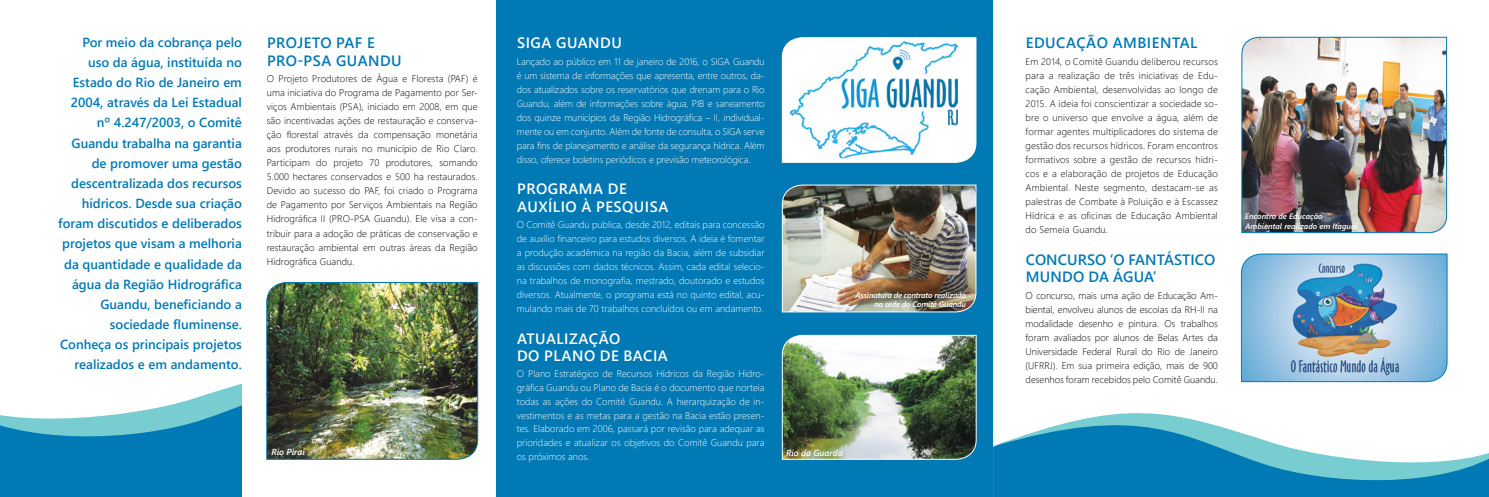
<style>
.page{position:relative;width:1489px;height:497px;background:#fff}
.page>*{position:absolute;margin:0;border:0;box-sizing:border-box;transform-origin:0 0}
.t1{font:14.88px/17.5px "Webly Sleek UI Semibold";letter-spacing:.02em;color:#0079b4}
.t2{font:14.88px/17.5px "Webly Sleek UI Semibold";letter-spacing:.035em;color:#fff;text-align:center}
.t3{font:13.12px/20.1px "Webly Sleek UI Semibold";color:#0079b4;text-align:right}
.t4{font:9.62px/14px "Webly Sleek UI Light";letter-spacing:.01em;color:#000;text-align:justify}
.t5{font:9.62px/14px "Webly Sleek UI Light";color:#fff;text-align:justify}
.t6{font:italic 8.75px "Webly Sleek UI Semibold";color:#fff}
.t7{font:italic 7.88px/9.6px "Webly Sleek UI Semibold";letter-spacing:-.02em;color:#fff;text-align:right}
.t8{font:italic 7.88px/9.6px "Webly Sleek UI Semibold";color:#fff}
</style>
<div class="page">
<div style="left:993px;top:490px;width:495px;height:6px;background:#0079b4"></div>
<svg style="left:992px;top:395px;width:496px;height:95px"></svg>
<div style="left:496px;top:0;width:496px;height:496px;background:#0079b4"></div>
<div style="left:0;top:446px;width:242px;height:50px;background:#0079b4"></div>
<svg style="left:0;top:383px;width:242px;height:63px"></svg>
<img style="left:266px;top:282px;width:212px;height:177px">
<svg style="left:781px;top:37px;width:195px;height:126px;background:#dceef6"></svg>
<img style="left:781px;top:184px;width:195px;height:128px">
<img style="left:781px;top:334px;width:196px;height:125px">
<img style="left:1241px;top:36px;width:206px;height:197px">
<img style="left:1240px;top:253px;width:207px;height:129px">
<p class="t3" style="left:58px;top:32px;width:185px">Por meio da cobrança pelo uso da água, instituída no<br>Estado do Rio de Janeiro em<br>2004, através da Lei Estadual nº 4.247/2003, o Comitê<br>Guandu trabalha na garantia de promover uma gestão descentralizada dos recursos hídricos. Desde sua criação foram discutidos e deliberados projetos que visam a melhoria da quantidade e qualidade da água da Região Hidrográfica<br>Guandu, beneficiando a sociedade fluminense.<br>Conheça os principais projetos realizados e em andamento.</p>
<h1 class="t1" style="left:267px;top:33px;width:19px">Proje</h1>
<h1 class="t1" style="left:267px;top:33px;width:136px;text-indent:45px">to PAF e<br>PRO-PSA Guandu</h1>
<p class="t4" style="left:267px;top:71px;width:212px">O Projeto Produtores de Água e Floresta (PAF) é uma iniciativa do Programa de Pagamento por Ser&shy;viços Ambientais (PSA), iniciado em 2008, em que são incentivadas ações de restauração e conserva&shy;ção florestal através da compensação monetária aos produtores rurais no município de Rio Claro.<br>Participam do projeto 70 produtores, somando 5.000 hectares conservados e 500 ha restaurados.<br>Devido ao sucesso do PAF, foi criado o Programa de Pagamento por Serviços Ambientais na Região Hidrográfica II (PRO-PSA Guandu). Ele visa a con&shy;tribuir para a adoção de práticas de conservação e restauração ambiental em outras áreas da Região Hidrográfica Guandu.</p>
<p class="t6" style="left:271px;top:445px;width:35px">Rio Piraí</p>
<h1 class="t2" style="left:517px;top:33px;width:106px">SIGA Guandu</h1>
<p class="t5" style="left:517px;top:54px;width:249px">Lançado ao público em 11 de janeiro de 2016, o SIGA Guandu é um sistema de informações que apresenta, entre outros, da&shy;dos atualizados sobre os reservatórios que drenam para o Rio Guandu, além de informações sobre água, PIB e saneamento dos quinze municípios da Região Hidrográfica – II, individual&shy;mente ou em conjunto. Além de fonte de consulta, o SIGA serve para fins de planejamento e análise da segurança hídrica. Além disso, oferece boletins periódicos e previsão meteorológica.</p>
<h1 class="t2" style="left:517px;top:179px;width:21px">Progr</h1>
<h1 class="t2" style="left:517px;top:179px;width:153px">ama de<br>Auxílio à Pesquisa</h1>
<p class="t5" style="left:517px;top:217px;width:249px">O Comitê Guandu publica, desde 2012, editais para concessão de auxílio financeiro para estudos diversos. A ideia é fomentar a produção acadêmica na região da Bacia, além de subsidiar as discussões com dados técnicos. Assim, cada edital selecio&shy;na trabalhos de monografia, mestrado, doutorado e estudos diversos. Atualmente, o programa está no quinto edital, acu&shy;mulando mais de 70 trabalhos concluídos ou em andamento.</p>
<h1 class="t2" style="left:517px;top:328px;width:152px;text-align:left">Atualização<br>do Plano de Bacia</h1>
<p class="t5" style="left:517px;top:366px;width:249px;line-height:13.7px">O Plano Estratégico de Recursos Hídricos da Região Hidro&shy;gráfica Guandu ou Plano de Bacia é o documento que norteia todas as ações do Comitê Guandu. A hierarquização de in&shy;vestimentos e as metas para a gestão na Bacia estão presen&shy;tes. Elaborado em 2006, passará por revisão para adequar as prioridades e atualizar os objetivos do Comitê Guandu para os próximos anos.</p>
<p class="t7" style="left:855px;top:289px;width:112px">Assinatura de contrato realizada na sede do Comitê Guandu</p>
<p class="t6" style="left:786px;top:446px;width:58px">Rio da Guarda</p>
<h1 class="t1" style="left:1025px;top:33px;width:173px">Educação Ambiental</h1>
<p class="t4" style="left:1025px;top:54px;width:194px">Em 2014, o Comitê Guandu deliberou recursos para a realização de três iniciativas de Edu&shy;cação Ambiental, desenvolvidas ao longo de 2015. A ideia foi conscientizar a sociedade so&shy;bre o universo que envolve a água, além de formar agentes multiplicadores do sistema de gestão dos recursos hídricos. Foram encontros formativos sobre a gestão de recursos hídri&shy;cos e a elaboração de projetos de Educação Ambiental. Neste segmento, destacam-se as palestras de Combate à Poluição e à Escassez Hídrica e as oficinas de Educação Ambiental do Semeia Guandu.</p>
<h1 class="t1" style="left:1025px;top:249px;width:180px">CON CU RSO ‘O Fantástico<br>M undo da Água’</h1>
<p class="t4" style="left:1025px;top:287px;width:194px">O concurso, mais uma ação de Educação Am&shy;biental, envolveu alunos de escolas da RH-II na modalidade desenho e pintura. Os trabalhos foram avaliados por alunos de Belas Artes da Universidade Federal Rural do Rio de Janeiro (UFRRJ). Em sua primeira edição, mais de 900 desenhos foram recebidos pelo Comitê Guandu.</p>
<p class="t8" style="left:1245px;top:211px;width:114px">Encontro de Educação<br>Ambiental realizado em Itaguaí</p>
</div>
